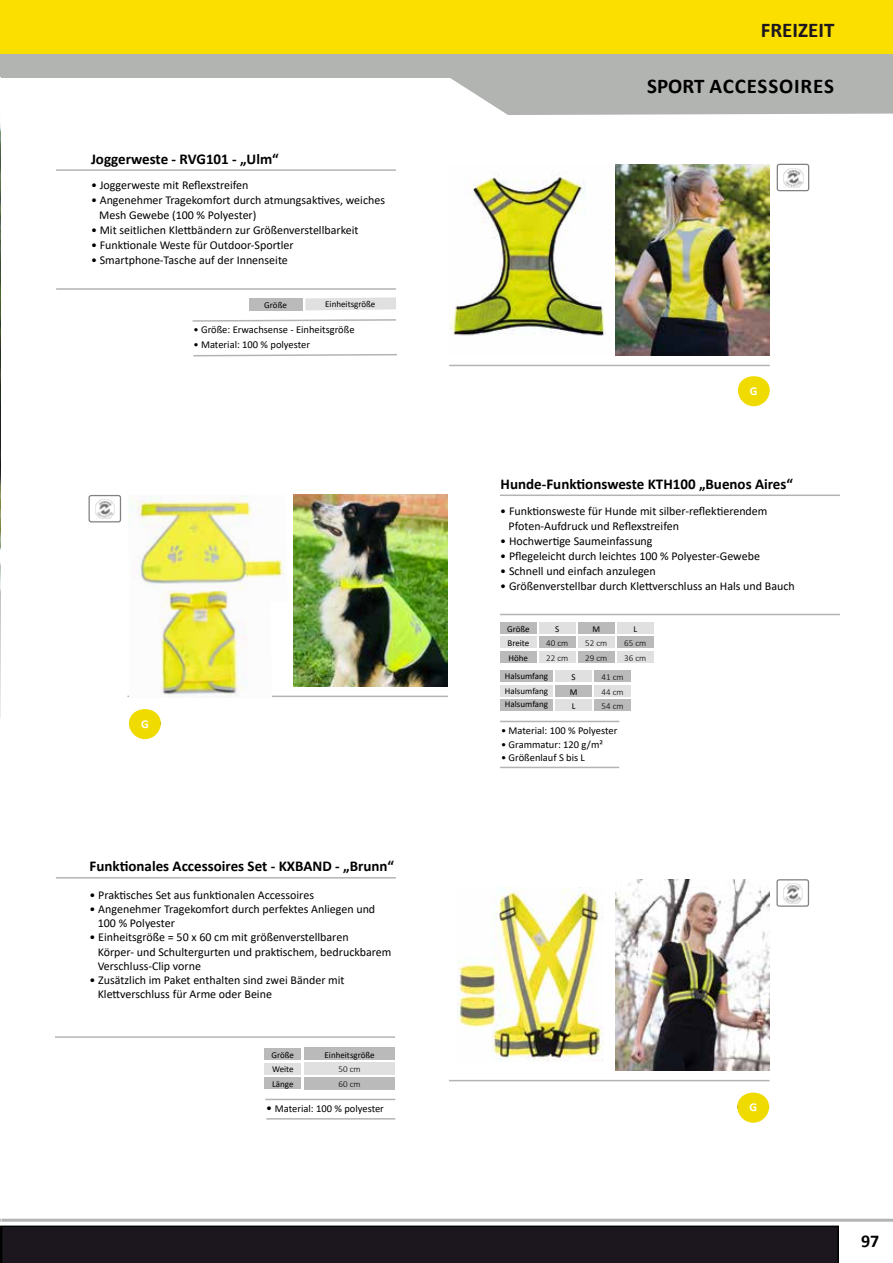
<style>
.page{position:relative;width:893px;height:1263px;background:#fff}
.page>*{position:absolute;margin:0;border:0;box-sizing:border-box;transform-origin:0 0}
.t1{font:700 21px "Calibri";letter-spacing:.035em;color:#000}
.t2{font:700 21px "Calibri";color:#1c171e}
.t3{font:700 18px "Calibri";color:#000}
.t4{font:700 15px "Calibri";color:#000}
.t5{font:12px/14.2px "Calibri";color:#000}
.t6{font:700 12px "Calibri";color:#fff}
.t7{font:10.5px "Calibri";color:#000}
.t8{font:9px/14.5px "Calibri";color:#000;text-align:justify}
.t9{font:300 9px/14.5px "Calibri";color:#000}
.s1{font-size:12px}
</style>
<div class="page">
<svg style="left:0;top:54px;width:1px;height:23px"></svg>
<hr style="left:0;top:0;width:1px;height:54px;background:#fadf00">
<img style="left:0;top:123px;width:1px;height:471px">
<svg style="left:0;top:594px;width:1px;height:125px"></svg>
<div style="left:1px;top:0;width:892px;height:54px;background:#fadf00"></div>
<svg style="left:0;top:1219px;width:839px;height:44px;background:#2e2a30"></svg>
<hr style="left:1px;top:1219px;width:892px;height:3px;background:#b2b4b2">
<div style="left:1px;top:54px;width:892px;height:24px;background:#b2b4b2"></div>
<svg style="left:450px;top:78px;width:443px;height:37px;background:#b8bab8"></svg>
<hr style="left:56px;top:169px;width:340px;height:2px;background:#b2b4b2">
<hr style="left:56px;top:288px;width:340px;height:2px;background:#b2b4b2">
<svg style="left:192px;top:319px;width:204px;height:3px"></svg>
<svg style="left:193px;top:354px;width:204px;height:3px"></svg>
<img style="left:449px;top:174px;width:156px;height:162px">
<img style="left:615px;top:164px;width:155px;height:192px">
<hr style="left:449px;top:365px;width:321px;height:1px;background:#b2b4b2">
<div style="left:738px;top:376px;width:32px;height:30px;background:#f0db00;border-radius:50%"></div>
<img style="left:128px;top:495px;width:156px;height:96px">
<img style="left:294px;top:495px;width:153px;height:192px">
<div style="left:129px;top:709px;width:32px;height:30px;background:#f0db00;border-radius:50%"></div>
<hr style="left:127px;top:696px;width:321px;height:1px;background:#b2b4b2">
<hr style="left:500px;top:494px;width:340px;height:2px;background:#b2b4b2">
<hr style="left:500px;top:614px;width:340px;height:1px;background:#b2b4b2">
<hr style="left:56px;top:877px;width:340px;height:1px;background:#b2b4b2">
<hr style="left:55px;top:1036px;width:340px;height:2px;background:#b2b4b2">
<img style="left:458px;top:888px;width:146px;height:173px">
<img style="left:615px;top:879px;width:154px;height:192px">
<hr style="left:449px;top:1080px;width:320px;height:1px;background:#b2b4b2">
<svg style="left:737px;top:1099px;width:32px;height:5px"></svg>
<div style="left:737px;top:1093px;width:32px;height:30px;background:#f0db00;border-radius:50%"></div>
<div style="left:249px;top:299px;width:53px;height:12px;background:#bababa"></div>
<svg style="left:305px;top:297px;width:91px;height:13px"></svg>
<img style="left:783px;top:168px;width:20px;height:20px">
<div style="left:777px;top:164px;width:32px;height:27px;border:1px solid #7f8184;border-radius:2px"></div>
<img style="left:95px;top:499px;width:20px;height:20px">
<div style="left:89px;top:495px;width:32px;height:27px;border:1px solid #7f8184;border-radius:2px"></div>
<div style="left:500px;top:622px;width:37px;height:12px;background:#bababa"></div>
<div style="left:500px;top:636px;width:37px;height:12px;background:#e0e0e0"></div>
<div style="left:500px;top:651px;width:37px;height:12px;background:#bababa"></div>
<div style="left:539px;top:636px;width:37px;height:12px;background:#bababa"></div>
<div style="left:539px;top:651px;width:37px;height:12px;background:#e0e0e0"></div>
<div style="left:539px;top:622px;width:37px;height:12px;background:#e0e0e0"></div>
<div style="left:578px;top:622px;width:37px;height:12px;background:#bababa"></div>
<div style="left:578px;top:636px;width:37px;height:12px;background:#e0e0e0"></div>
<div style="left:578px;top:651px;width:37px;height:12px;background:#bababa"></div>
<div style="left:617px;top:636px;width:37px;height:12px;background:#bababa"></div>
<div style="left:617px;top:651px;width:37px;height:12px;background:#e0e0e0"></div>
<div style="left:617px;top:622px;width:37px;height:12px;background:#e0e0e0"></div>
<div style="left:500px;top:670px;width:53px;height:12px;background:#bababa"></div>
<div style="left:555px;top:685px;width:37px;height:12px;background:#bababa"></div>
<div style="left:555px;top:699px;width:37px;height:12px;background:#e0e0e0"></div>
<div style="left:555px;top:670px;width:37px;height:12px;background:#e0e0e0"></div>
<div style="left:594px;top:670px;width:37px;height:12px;background:#bababa"></div>
<div style="left:594px;top:685px;width:37px;height:12px;background:#e0e0e0"></div>
<div style="left:594px;top:699px;width:37px;height:12px;background:#bababa"></div>
<div style="left:500px;top:685px;width:53px;height:12px;background:#e0e0e0"></div>
<div style="left:500px;top:699px;width:53px;height:12px;background:#bababa"></div>
<hr style="left:500px;top:721px;width:119px;height:1px;background:#b2b4b2">
<hr style="left:500px;top:767px;width:119px;height:1px;background:#b2b4b2">
<div style="left:304px;top:1048px;width:91px;height:12px;background:#bababa"></div>
<div style="left:304px;top:1062px;width:91px;height:12px;background:#e0e0e0"></div>
<div style="left:304px;top:1077px;width:91px;height:12px;background:#bababa"></div>
<div style="left:264px;top:1048px;width:37px;height:12px;background:#bababa"></div>
<div style="left:264px;top:1062px;width:37px;height:12px;background:#e0e0e0"></div>
<div style="left:264px;top:1077px;width:37px;height:12px;background:#bababa"></div>
<hr style="left:265px;top:1099px;width:130px;height:1px;background:#b2b4b2">
<hr style="left:266px;top:1118px;width:129px;height:1px;background:#b2b4b2">
<img style="left:783px;top:884px;width:20px;height:19px">
<div style="left:776px;top:879px;width:33px;height:28px;border:1px solid #7f8184;border-radius:2px"></div>
<img style="left:129px;top:591px;width:143px;height:107px">
<p class="t4" style="left:91px;top:148px;width:189px">Joggerweste - RVG101 - „Ulm“</p>
<p class="t5" style="left:91px;top:178px;width:159px">• Joggerweste mit Reflexstreifen</p>
<p class="t5" style="left:99px;top:192px;width:287px;line-height:15px;text-indent:-8px">• Angenehmer Tragekomfort durch atmungsaktives, weiches<br>Mesh Gewebe (100 % Polyester)</p>
<p class="t5" style="left:91px;top:223px;width:269px">• Mit seitlichen Klettbändern zur Größenverstellbarkeit</p>
<p class="t5" style="left:91px;top:238px;width:204px">• Funktionale Weste für Outdoor-Sportler</p>
<p class="t5" style="left:91px;top:253px;width:198px">• Smartphone-Tasche auf der Innenseite</p>
<p class="t8" style="left:264px;top:297px;width:24px">Größe</p>
<p class="t8" style="left:325px;top:296px;width:52px">Einheitsgröße</p>
<p class="t7" style="left:193px;top:322px;width:163px">• Größe: Erwachsense - Einheitsgröße</p>
<p class="t7" style="left:193px;top:337px;width:118px">• Material: 100 % polyester</p>
<p class="t6" style="left:141px;top:715px;width:9px">G</p>
<p class="t4" style="left:90px;top:855px;width:306px">Funktionales Accessoires Set - KXBAND - „Brunn“</p>
<p class="t5" style="left:90px;top:887px;width:226px">• Praktisches Set aus funktionalen Accessoires</p>
<p class="t5" style="left:98px;top:901px;width:279px;text-indent:-8px">• Angenehmer Tragekomfort durch perfektes Anliegen und<br>100 % Polyester</p>
<p class="t5" style="left:98px;top:930px;width:295px;text-indent:-8px">• Einheitsgröße = 50 x 60 cm mit größenverstellbaren<br>Körper- und Schultergurten und praktischem, bedruckbarem<br>Verschluss-Clip vorne</p>
<p class="t5" style="left:98px;top:972px;width:248px;text-indent:-8px">• Zusätzlich im Paket enthalten sind zwei Bänder mit<br>Klettverschluss für Arme oder Beine</p>
<p class="t8" style="left:325px;top:1047px;width:52px">Einheitsgröße</p>
<p class="t9" style="left:339px;top:1062px;width:24px">50 cm<br>60 cm</p>
<p class="t8" style="left:271px;top:1047px;width:24px">Größe Weite Länge</p>
<p class="t7" style="left:266px;top:1101px;width:119px"><span class="s1">•</span> Material: 100 % polyester</p>
<h1 class="t2" style="left:761px;top:15px;width:75px">FREIZEIT</h1>
<h1 class="t1" style="left:647px;top:71px;width:188px">SPORT ACCESSOIRES</h1>
<p class="t6" style="left:750px;top:382px;width:9px">G</p>
<p class="t4" style="left:501px;top:473px;width:294px">Hunde-Funktionsweste KTH100 „Buenos Aires“</p>
<p class="t5" style="left:508px;top:503px;width:261px;line-height:15px;text-indent:-8px">• Funktionsweste für Hunde mit silber-reflektierendem<br>Pfoten-Aufdruck und Reflexstreifen</p>
<p class="t5" style="left:500px;top:533px;width:154px">• Hochwertige Saumeinfassung</p>
<p class="t5" style="left:500px;top:548px;width:261px">• Pflegeleicht durch leichtes 100 % Polyester-Gewebe</p>
<p class="t5" style="left:500px;top:563px;width:157px">• Schnell und einfach anzulegen</p>
<p class="t5" style="left:500px;top:578px;width:296px">• Größenverstellbar durch Klettverschluss an Hals und Bauch</p>
<p class="t8" style="left:507px;top:621px;width:24px">Größe Breite Höhe</p>
<p class="t8" style="left:555px;top:621px;width:6px">S</p>
<p class="t8" style="left:592px;top:621px;width:9px">M</p>
<p class="t9" style="left:585px;top:636px;width:24px">52 cm<br>29 cm</p>
<p class="t9" style="left:624px;top:636px;width:24px">65 cm<br>36 cm</p>
<p class="t8" style="left:633px;top:621px;width:5px">L</p>
<p class="t9" style="left:546px;top:636px;width:24px">40 cm<br>22 cm</p>
<p class="t8" style="left:505px;top:669px;width:45px">Halsumfang</p>
<p class="t8" style="left:572px;top:670px;width:6px">S</p>
<p class="t9" style="left:602px;top:670px;width:24px;text-align:justify">41 cm 44 cm 54 cm</p>
<p class="t8" style="left:505px;top:684px;width:45px;line-height:13.5px">Halsumfang<br>Halsumfang</p>
<p class="t7" style="left:501px;top:724px;width:118px">• Material: 100 % Polyester</p>
<p class="t7" style="left:501px;top:737px;width:103px">• Grammatur: 120 g/m²</p>
<p class="t7" style="left:501px;top:751px;width:86px">• Größenlauf S bis L</p>
<p class="t8" style="left:570px;top:684px;width:9px">M<br>L</p>
<p class="t6" style="left:749px;top:1099px;width:9px">G</p>
<h2 class="t3" style="left:861px;top:1228px;width:20px">97</h2>
</div>
